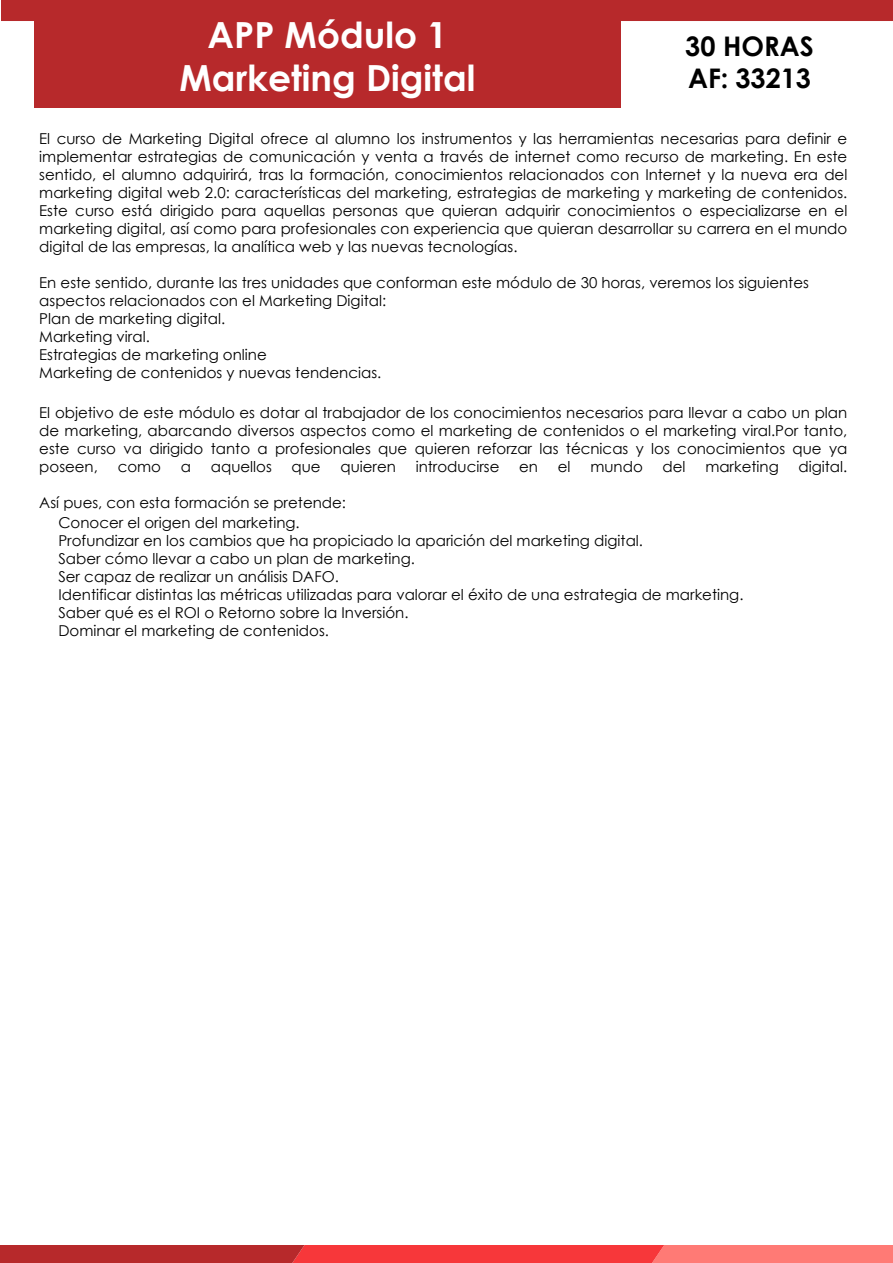
<style>
.page{position:relative;width:893px;height:1263px;background:#fff}
.page>*{position:absolute;margin:0;border:0;box-sizing:border-box;transform-origin:0 0}
.t1{font:700 36px/43.2px "Century Gothic";color:#fff;text-align:center}
.t2{font:700 27px/32.4px "Century Gothic";color:#000}
.t3{font:15px/18px "Century Gothic";color:#000}
</style>
<div class="page">
<div style="left:1px;top:0;width:892px;height:21px;background:#b7292b"></div>
<div style="left:34px;top:0;width:586px;height:107px;background:#b7292b"></div>
<svg style="left:0;top:1245px;width:893px;height:18px"></svg>
<h1 class="t1" style="left:179px;top:12px;width:297px">APP Módulo 1<br>Marketing Digital</h1>
<h2 class="t2" style="left:685px;top:29px;width:130px">30 HORAS<br>AF: 33213</h2>
<p class="t3" style="left:39px;top:129px;width:810px;text-align:justify">El curso de Marketing Digital ofrece al alumno los instrumentos y las herramientas necesarias para definir e implementar estrategias de comunicación y venta a través de internet como recurso de marketing. En este sentido, el alumno adquirirá, tras la formación, conocimientos relacionados con Internet y la nueva era del marketing digital web 2.0: características del marketing, estrategias de marketing y marketing de contenidos.<br>Este curso está dirigido para aquellas personas que quieran adquirir conocimientos o especializarse en el marketing digital, así como para profesionales con experiencia que quieran desarrollar su carrera en el mundo digital de las empresas, la analítica web y las nuevas tecnologías.</p>
<p class="t3" style="left:39px;top:273px;width:771px">En este sentido, durante las tres unidades que conforman este módulo de 30 horas, veremos los siguientes aspectos relacionados con el Marketing Digital:<br>Plan de marketing digital.<br>Marketing viral.<br>Estrategias de marketing online<br>Marketing de contenidos y nuevas tendencias.</p>
<p class="t3" style="left:39px;top:404px;width:810px;text-align:justify">El objetivo de este módulo es dotar al trabajador de los conocimientos necesarios para llevar a cabo un plan de marketing, abarcando diversos aspectos como el marketing de contenidos o el marketing viral.Por tanto, este curso va dirigido tanto a profesionales que quieren reforzar las técnicas y los conocimientos que ya poseen,</p>
<p class="t3" style="left:118px;top:458px;width:45px">como</p>
<p class="t3" style="left:181px;top:458px;width:12px">a</p>
<p class="t3" style="left:211px;top:458px;width:62px">aquellos</p>
<p class="t3" style="left:292px;top:458px;width:31px">que</p>
<p class="t3" style="left:340px;top:458px;width:57px">quieren</p>
<p class="t3" style="left:416px;top:458px;width:85px">introducirse</p>
<p class="t3" style="left:519px;top:458px;width:20px">en</p>
<p class="t3" style="left:558px;top:458px;width:14px">el</p>
<p class="t3" style="left:590px;top:458px;width:54px">mundo</p>
<p class="t3" style="left:663px;top:458px;width:25px">del</p>
<p class="t3" style="left:705px;top:458px;width:75px">marketing</p>
<p class="t3" style="left:798px;top:458px;width:50px">digital.</p>
<p class="t3" style="left:58px;top:493px;width:289px;line-height:19.5px;text-indent:-19px">Así pues, con esta formación se pretende:<br>Conocer el origen del marketing.</p>
<p class="t3" style="left:58px;top:531px;width:686px">Profundizar en los cambios que ha propiciado la aparición del marketing digital.<br>Saber cómo llevar a cabo un plan de marketing.<br>Ser capaz de realizar un análisis DAFO.<br>Identificar distintas las métricas utilizadas para valorar el éxito de una estrategia de marketing.<br>Saber qué es el ROI o Retorno sobre la Inversión.<br>Dominar el marketing de contenidos.</p>
</div>
